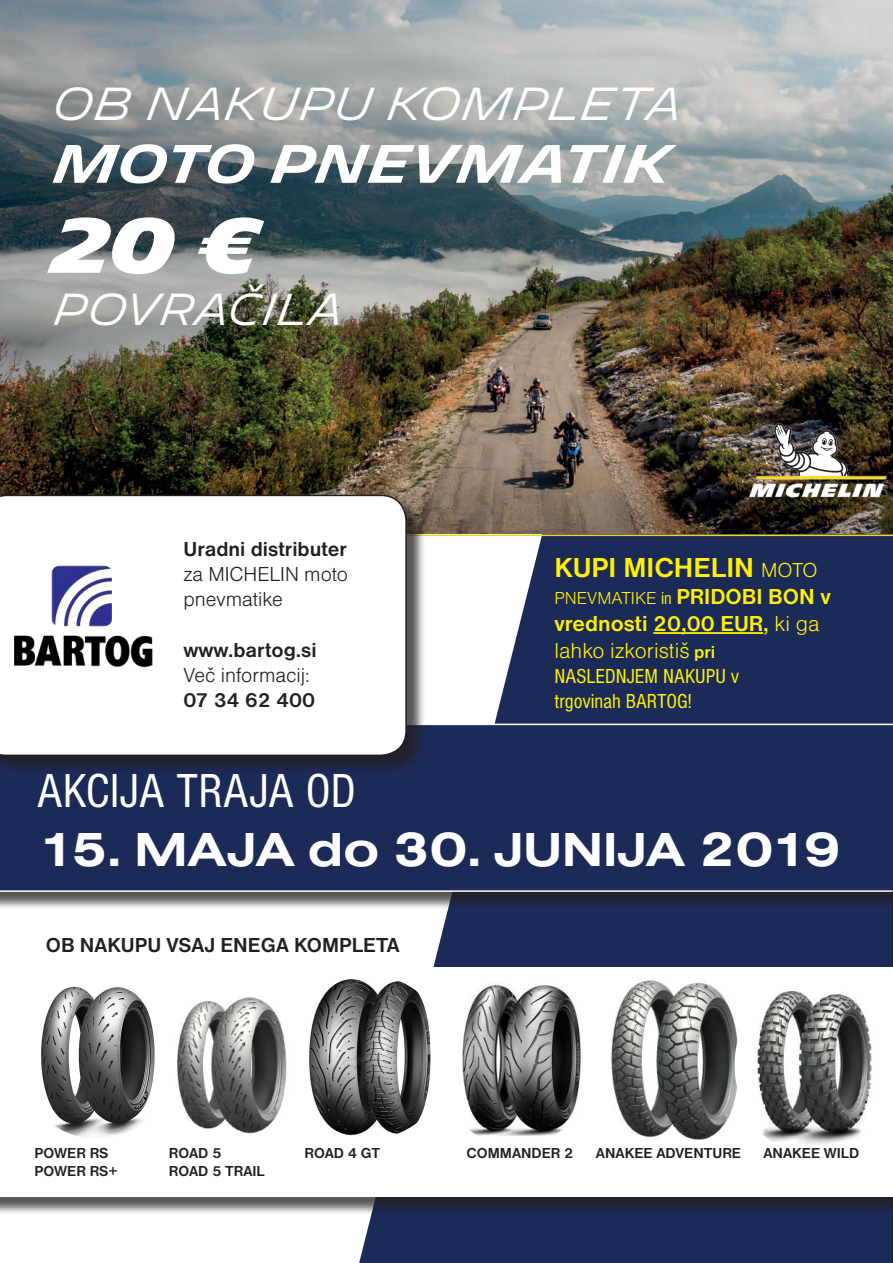
<style>
.page{position:relative;width:893px;height:1263px;background:#fff}
.page>*{position:absolute;margin:0;border:0;box-sizing:border-box;transform-origin:0 0}
.t1{font:700 75px "Michelin";color:#fff}
.t2{font:600 52.5px "Michelin";color:#fff}
.t3{font:49.5px "Nimbus San DEE Bold Exte";color:#fff}
.t4{font:condensed 49.5px "Nimbus San DEE";color:#fff}
.t5{font:300 45px "Michelin";color:#fff}
.t6{font:300 43.5px "Michelin";color:#fff}
.t7{font:700 28.5px "Nimbus San DEE";color:#fff101}
.t8{font:700 22.5px/27px "Nimbus San DEE";color:#fff101}
.t9{font:22.5px "Nimbus San DEE Ligh";color:#fff101}
.t10{font:700 21px "Nimbus San DEE";color:#231f20}
.t11{font:21px/25.2px "Nimbus San DEE Ligh";color:#231f20}
.t12{font:condensed 21px/25.2px "Nimbus San DEE";color:#fff101}
.t13{font:700 15px "Nimbus San DEE";color:#231f20}
.s1{font-family:"Nimbus San DEE Ligh";font-weight:400;font-size:21px}
.s2{font-family:"Nimbus San DEE Ligh";font-weight:400;font-size:18px}
.s3{font-weight:400;font-stretch:condensed;font-size:18px}
.s4{font-family:"Nimbus San DEE Ligh";font-weight:400}
.s5{font-family:"Nimbus San DEE";font-weight:700;font-size:18px}
</style>
<div class="page">
<svg style="left:359px;top:536px;width:534px;height:727px;fill:#1c2a58"></svg>
<img style="left:0;top:0;width:893px;height:536px">
<div style="left:0;top:726px;width:893px;height:184px;background:#231f20;opacity:.75"></div>
<div style="left:0;top:724px;width:893px;height:168px;background:#1c2a58"></div>
<div style="left:0;top:497px;width:425px;height:277px;background:#231f20;opacity:.75"></div>
<svg style="left:0;top:495px;width:407px;height:261px"></svg>
<img style="left:0;top:552px;width:177px;height:133px">
<hr style="left:892px;top:891px;width:1px;height:372px;background:#231f20">
<div style="left:0;top:969px;width:893px;height:246px;background:#231f20;opacity:.75"></div>
<div style="left:0;top:967px;width:893px;height:230px;background:#fff"></div>
<img style="left:177px;top:996px;width:110px;height:138px">
<img style="left:308px;top:979px;width:123px;height:157px">
<img style="left:462px;top:983px;width:119px;height:153px">
<img style="left:611px;top:979px;width:124px;height:161px">
<img style="left:735px;top:990px;width:137px;height:155px">
<img style="left:41px;top:987px;width:114px;height:150px">
<hr style="left:653px;top:632px;width:110px;height:2px;background:#fff101">
<h3 class="t5" style="left:54px;top:77px;width:630px">OB NAKUPU KOMPLETA</h3>
<h2 class="t2" style="left:54px;top:133px;width:620px">MOTO PNEVMATIK</h2>
<h1 class="t1" style="left:54px;top:202px;width:208px">20 €</h1>
<h3 class="t6" style="left:54px;top:284px;width:291px">POVRAČILA</h3>
<h3 class="t10" style="left:183px;top:537px;width:165px">Uradni distributer</h3>
<h3 class="t11" style="left:183px;top:562px;width:166px">za MICHELIN moto pnevmatike</h3>
<h3 class="t10" style="left:183px;top:638px;width:135px">www.bartog.si</h3>
<h3 class="t11" style="left:183px;top:663px;width:128px">Več informacij:</h3>
<h3 class="t10" style="left:183px;top:688px;width:133px">07 34 62 400</h3>
<h3 class="t7" style="left:554px;top:551px;width:265px">KUPI MICHELIN <span class="s1">MOTO</span></h3>
<h3 class="t8" style="left:554px;top:583px;width:278px"><span class="s2">PNEVMATIKE</span> <span class="s3">in</span> PRIDOBI BON v vrednosti 20,00 EUR, <span class="s4">ki ga</span></h3>
<h3 class="t9" style="left:554px;top:638px;width:162px">lahko izkoristiš <span class="s5">pri</span></h3>
<h3 class="t12" style="left:554px;top:664px;width:186px">NASLEDNJEM NAKUPU v trgovinah BARTOG!</h3>
<h3 class="t4" style="left:37px;top:764px;width:320px">AKCIJA TRAJA OD</h3>
<h3 class="t3" style="left:37px;top:822px;width:805px">15. MAJA do 30. JUNIJA 2019</h3>
<h3 class="t10" style="left:46px;top:933px;width:355px">OB NAKUPU VSAJ ENEGA KOMPLETA</h3>
<p class="t13" style="left:35px;top:1144px;width:75px">POWER RS</p>
<p class="t13" style="left:169px;top:1144px;width:54px">ROAD 5</p>
<p class="t13" style="left:305px;top:1144px;width:77px">ROAD 4 GT</p>
<p class="t13" style="left:467px;top:1144px;width:108px">COMMANDER 2</p>
<p class="t13" style="left:596px;top:1144px;width:147px">ANAKEE ADVENTURE</p>
<p class="t13" style="left:763px;top:1144px;width:97px">ANAKEE WILD</p>
<p class="t13" style="left:35px;top:1162px;width:85px">POWER RS+</p>
<p class="t13" style="left:169px;top:1162px;width:97px">ROAD 5 TRAIL</p>
</div>
